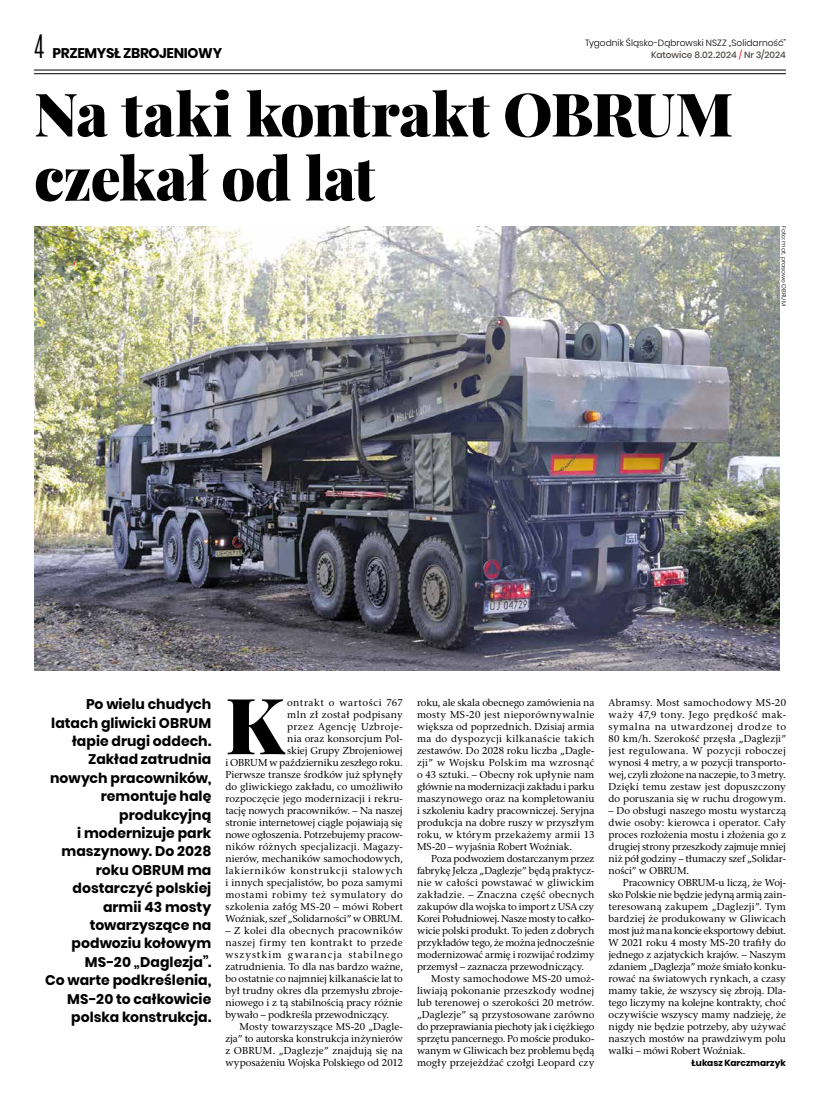
<style>
.page{position:relative;width:820px;height:1106px;background:#fff}
.page>*{position:absolute;margin:0;border:0;box-sizing:border-box;transform-origin:0 0}
.t1{font:900 77.7px "Playfair Display";color:#000}
.t2{font:900 60px/64px "Playfair Display";letter-spacing:-.015em;color:#000}
.t3{font:700 14px/18.4px "Poppins";color:#000;text-align:right}
.t4{font:10px/12px "Rashel EFN";letter-spacing:.005em;color:#000;text-align:justify}
.t5{font:300 9px "Poppins";color:#000}
.t6{font:500 9px "Poppins";color:#4f4a46}
.t7{font:700 9px "Poppins";letter-spacing:.005em;color:#000}
.t8{font:300 6px "Poppins";letter-spacing:.015em;color:#000}
.s1{font-family:"Antonio";font-weight:300;font-size:27px}
.s2{color:#f13c3c}
</style>
<div class="page">
<hr style="left:34px;top:70px;width:751px;height:1px;background:#000">
<hr style="left:34px;top:73px;width:751px;height:1px;background:#000">
<img style="left:34px;top:226px;width:745px;height:444px">
<h3 class="t3" style="left:34px;top:44px;width:99px"><span class="s1">4</span> przemysł zbro</h3>
<p class="t5" style="left:585px;top:38px;width:202px">Tygodnik Śląsko-Dąbrowski NSZZ „Solidarność”</p>
<h3 class="t3" style="left:159px;top:44px;width:25px">jeniow</h3>
<h3 class="t3" style="left:212px;top:44px;width:11px">y</h3>
<p class="t6" style="left:651px;top:50px;width:136px">Katowice 8.02.2024 <span class="s2">/</span> Nr 3/2024</p>
<h2 class="t2" style="left:34px;top:81px;width:700px">Na taki kontrakt OBRUM czekał od lat</h2>
<p class="t8" style="left:787px;top:226px;width:81px;rotate:90deg">Foto: mat. prasowe OBRUM</p>
<p class="t3" style="left:45px;top:695px;width:168px">Po wielu chudych latach gliwicki OBRUM łapie drugi oddech.<br>Zakład zatrudnia nowych pracowników, remontuje halę produkcyjną<br>i modernizuje park maszynowy. Do 2028 roku OBRUM ma dostarczyć polskiej armii 43 mosty towarzyszące na podwoziu kołowym<br>MS-20 „Daglezja”.<br>Co warte podkreślenia,<br>MS-20 to całkowicie polska konstrukcja.</p>
<p class="t4" style="left:225px;top:696px;width:179px;text-align:right">ontrakt o wartości 767<br>mln zł został podpisany<br>przez Agencję Uzbroje-<br>nia oraz konsorcjum Pol-<br>skiej Grupy Zbrojeniowej<br>i OBRUM w październiku zeszłego roku.<br>Pierwsze transze środków już spłynęły do gliwickiego zakładu, co umożliwiło rozpoczęcie jego modernizacji i rekru&shy;tację nowych pracowników. – Na naszej stronie internetowej ciągle pojawiają się nowe ogłoszenia. Potrzebujemy pracow&shy;ników różnych specjalizacji. Magazy&shy;nierów, mechaników samochodowych, lakierników konstrukcji stalowych i innych specjalistów, bo poza samymi mostami robimy też symulatory do szkolenia załóg MS-20 – mówi Robert Woźniak, szef „Solidarności” w OBRUM.</p>
<p class="t4" style="left:225px;top:924px;width:179px">– Z kolei dla obecnych pracowników naszej firmy ten kontrakt to przede wszystkim gwarancja stabilnego zatrudnienia. To dla nas bardzo ważne, bo ostatnie co najmniej kilkanaście lat to był trudny okres dla przemysłu zbroje&shy;niowego i z tą stabilnością pracy różnie bywało – podkreśla przewodniczący.</p>
<p class="t4" style="left:225px;top:1020px;width:179px;text-indent:14px">Mosty towarzyszące MS-20 „Dagle&shy;zja” to autorska konstrukcja inżynierów z OBRUM. „Daglezje” znajdują się na wyposażeniu Wojska Polskiego od 2012</p>
<h1 class="t1" style="left:225px;top:675px;width:60px">K</h1>
<p class="t4" style="left:417px;top:696px;width:179px">roku, ale skala obecnego zamówienia na mosty MS-20 jest nieporównywalnie większa od poprzednich. Dzisiaj armia ma do dyspozycji kilkanaście takich zestawów. Do 2028 roku liczba „Dagle&shy;zji” w Wojsku Polskim ma wzrosnąć o 43 sztuki. – Obecny rok upłynie nam głównie na modernizacji zakładu i parku maszynowego oraz na kompletowaniu i szkoleniu kadry pracowniczej. Seryjna produkcja na dobre ruszy w przyszłym roku, w którym przekażemy armii 13<br>MS-20 – wyjaśnia Robert Woźniak.</p>
<p class="t4" style="left:417px;top:852px;width:179px;text-indent:14px">Poza podwoziem dostarczanym przez fabrykę Jelcza „Daglezje” będą praktycz&shy;nie w całości powstawać w gliwickim zakładzie. – Znaczna część obecnych zakupów dla wojska to import z USA czy Korei Południowej. Nasze mosty to całko&shy;wicie polski produkt. To jeden z dobrych przykładów tego, że można jednocześnie modernizować armię i rozwijać rodzimy przemysł – zaznacza przewodniczący.</p>
<p class="t4" style="left:417px;top:972px;width:179px;text-indent:14px">Mosty samochodowe MS-20 umoż&shy;liwiają pokonanie przeszkody wodnej lub terenowej o szerokości 20 metrów. „Daglezje” są przystosowane zarówno do przeprawiania piechoty jak i ciężkiego sprzętu pancernego. Po moście produko&shy;wanym w Gliwicach bez problemu będą mogły przejeżdżać czołgi Leopard czy</p>
<p class="t4" style="left:608px;top:696px;width:179px">Abramsy. Most samochodowy MS-20 waży 47,9 tony. Jego prędkość mak&shy;symalna na utwardzonej drodze to 80 km/h. Szerokość przęsła „Daglezji” jest regulowana. W pozycji roboczej wynosi 4 metry, a w pozycji transporto&shy;wej, czyli złożone na naczepie, to 3 metry.<br>Dzięki temu zestaw jest dopuszczony do poruszania się w ruchu drogowym.</p>
<p class="t4" style="left:608px;top:804px;width:179px">– Do obsługi naszego mostu wystarczą dwie osoby: kierowca i operator. Cały proces rozłożenia mostu i złożenia go z drugiej strony przeszkody zajmuje mniej niż pół godziny – tłumaczy szef „Solidar&shy;ności” w OBRUM.</p>
<p class="t4" style="left:608px;top:876px;width:179px;text-indent:14px">Pracownicy OBRUM-u liczą, że Woj&shy;sko Polskie nie będzie jedyną armią zain&shy;teresowaną zakupem „Daglezji”. Tym bardziej że produkowany w Gliwicach most już ma na koncie eksportowy debiut.<br>W 2021 roku 4 mosty MS-20 trafiły do jednego z azjatyckich krajów. – Naszym zdaniem „Daglezja” może śmiało konku&shy;rować na światowych rynkach, a czasy mamy takie, że wszyscy się zbroją. Dla&shy;tego liczymy na kolejne kontrakty, choć oczywiście wszyscy mamy nadzieję, że nigdy nie będzie potrzeby, aby używać naszych mostów na prawdziwym polu walki – mówi Robert Woźniak.</p>
<p class="t7" style="left:691px;top:1058px;width:96px">Łukasz Karczmarzyk</p>
</div>
